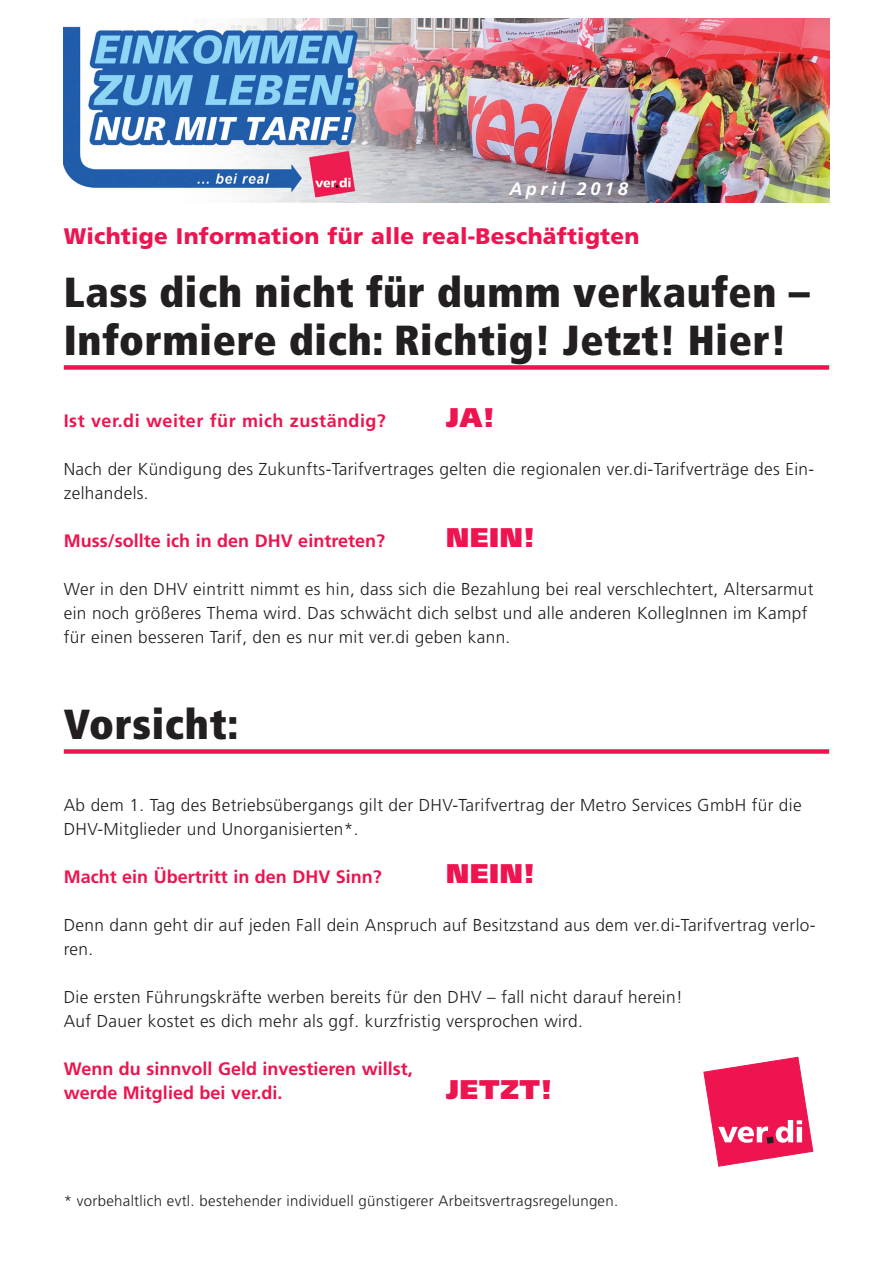
<style>
.page{position:relative;width:893px;height:1263px;background:#fff}
.page>*{position:absolute;margin:0;border:0;box-sizing:border-box;transform-origin:0 0}
.v_head30{font:900 condensed 42px/48px "Frutiger";letter-spacing:.015em;color:#231f20}
.v_Header_ZÜ{font:900 27px "Frutiger";letter-spacing:.025em;color:#ed1450}
.Dach{font:900 22.5px "Frutiger";letter-spacing:.01em;color:#ed1450}
.v_Header_ZÜ-2{font:700 18px "Frutiger";color:#ed1450}
.v_Header_ZÜ-3{font:700 18px "Frutiger";letter-spacing:.025em;color:#ed1450}
.v_Infozeile{font:italic 700 18px "Frutiger";letter-spacing:.2em;color:#fff}
.v_FlugiText{font:300 17.25px/24px "Frutiger";letter-spacing:.02em;color:#231f20}
.v_impressum{font:300 15px "Frutiger";letter-spacing:.02em;color:#231f20}
</style>
<div class="page">
<div style="left:64px;top:749px;width:765px;height:5px;background:#ed1450"></div>
<svg style="left:704px;top:1057px;width:109px;height:109px"></svg>
<div style="left:64px;top:365px;width:765px;height:5px;background:#ed1450"></div>
<img style="left:64px;top:18px;width:765px;height:184px">
<p class="v_Infozeile" style="left:509px;top:178px;width:120px">April 2018</p>
<p class="Dach" style="left:64px;top:222px;width:577px">Wichtige Information für alle real-Beschäftigten</p>
<p class="v_head30" style="left:64px;top:268px;width:747px">Lass dich nicht für dumm verkaufen –<br>Informiere dich: Richtig! Jetzt! Hier!</p>
<p class="v_Header_ZÜ-3" style="left:64px;top:410px;width:324px">Ist ver.di weiter für mich zuständig?</p>
<p class="v_Header_ZÜ" style="left:446px;top:401px;width:50px">JA!</p>
<p class="v_FlugiText" style="left:64px;top:457px;width:752px">Nach der Kündigung des Zukunfts-Tarifvertrages gelten die regionalen ver.di-Tarifverträge des Ein&shy;zelhandels.</p>
<p class="v_Header_ZÜ-2" style="left:64px;top:530px;width:323px">Muss/sollte ich in den DHV eintreten?</p>
<p class="v_Header_ZÜ" style="left:446px;top:521px;width:90px">NEIN!</p>
<p class="v_FlugiText" style="left:64px;top:577px;width:751px">Wer in den DHV eintritt nimmt es hin, dass sich die Bezahlung bei real verschlechtert, Altersarmut ein noch größeres Thema wird. Das schwächt dich selbst und alle anderen KollegInnen im Kampf für einen besseren Tarif, den es nur mit ver.di geben kann.</p>
<p class="v_head30" style="left:64px;top:700px;width:176px">Vorsicht:</p>
<p class="v_FlugiText" style="left:64px;top:793px;width:739px">Ab dem 1. Tag des Betriebsübergangs gilt der DHV-Tarifvertrag der Metro Services GmbH für die<br>DHV-Mitglieder und Unorganisierten*.</p>
<p class="v_Header_ZÜ-2" style="left:64px;top:866px;width:320px">Macht ein Übertritt in den DHV Sinn?</p>
<p class="v_Header_ZÜ" style="left:446px;top:857px;width:90px">NEIN!</p>
<p class="v_FlugiText" style="left:64px;top:913px;width:753px">Denn dann geht dir auf jeden Fall dein Anspruch auf Besitzstand aus dem ver.di-Tarifvertrag verlo&shy;ren.</p>
<p class="v_FlugiText" style="left:64px;top:985px;width:620px">Die ersten Führungskräfte werben bereits für den DHV – fall nicht darauf herein!</p>
<p class="v_FlugiText" style="left:64px;top:1009px;width:520px">Auf Dauer kostet es dich mehr als ggf. kurzfristig versprochen wird.</p>
<p class="v_Header_ZÜ-2" style="left:64px;top:1058px;width:350px">Wenn du sinnvoll Geld investieren willst,</p>
<p class="v_Header_ZÜ-2" style="left:64px;top:1082px;width:220px">werde Mitglied bei ver.di.</p>
<p class="v_Header_ZÜ" style="left:446px;top:1073px;width:107px">JETZT!</p>
<p class="v_impressum" style="left:64px;top:1192px;width:556px">* vorbehaltlich evtl. bestehender individuell günstigerer Arbeitsvertragsregelungen.</p>
</div>
